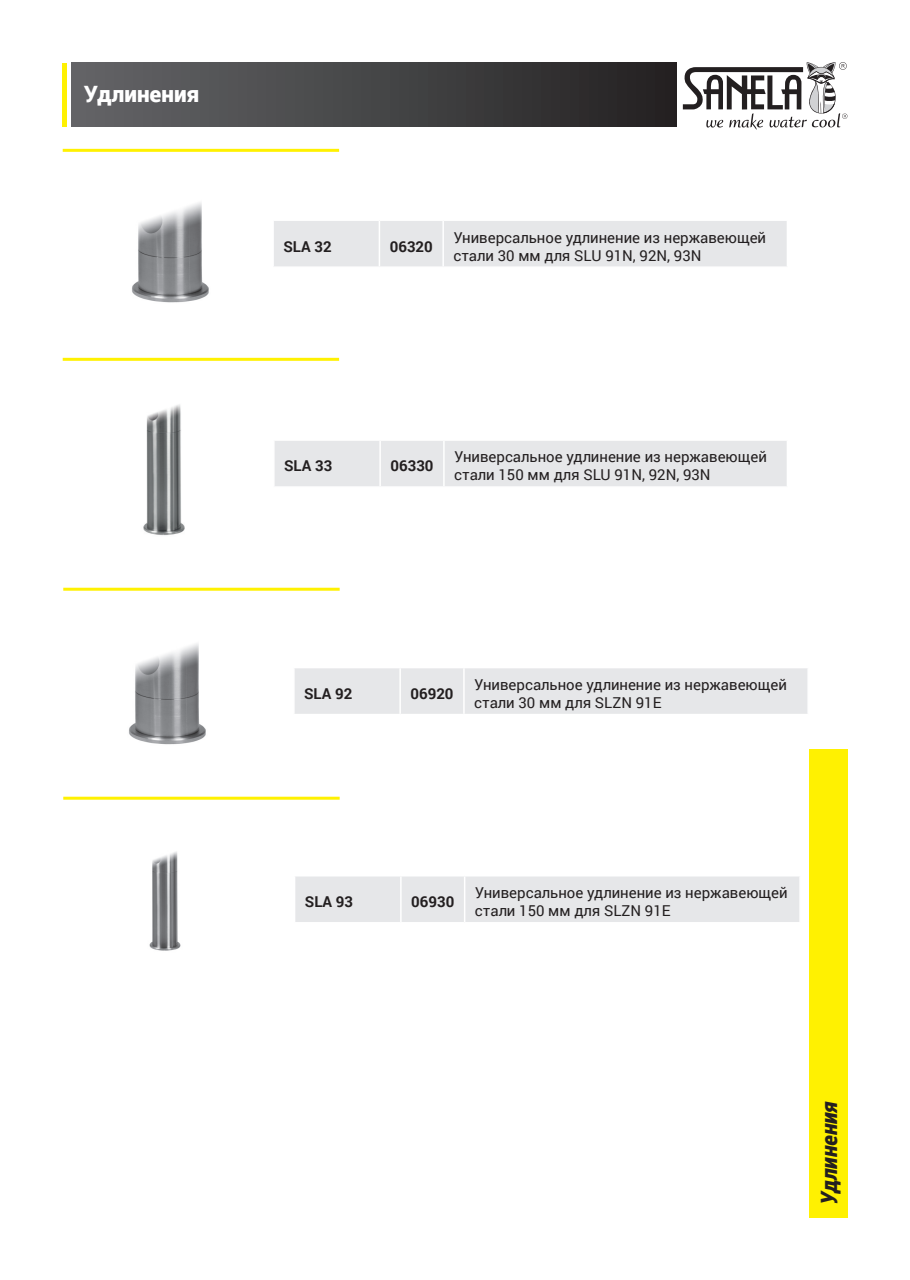
<style>
.page{position:relative;width:910px;height:1280px;background:#fff}
.page>*{position:absolute;margin:0;border:0;box-sizing:border-box;transform-origin:0 0}
.t1{font:900 22.5px "Roboto";color:#fff}
.t2{font:italic 900 22.5px "Roboto";color:#231f20;scale:.95 1}
.t3{font:15px/18px "Roboto";color:#231f20}
.t4{font:700 15px "Roboto";color:#231f20}
</style>
<div class="page">
<div style="left:274px;top:221px;width:513px;height:45px;background:#e6e7e9"></div>
<hr style="left:379px;top:221px;width:1px;height:45px;background:#fff">
<hr style="left:442px;top:221px;width:2px;height:45px;background:#fff">
<div style="left:275px;top:441px;width:512px;height:45px;background:#e6e7e9"></div>
<hr style="left:379px;top:441px;width:2px;height:45px;background:#fff">
<hr style="left:443px;top:441px;width:2px;height:45px;background:#fff">
<hr style="left:63px;top:358px;width:276px;height:3px;background:#fff101">
<div style="left:71px;top:63px;width:605px;height:63px;background:linear-gradient(to right,#656669,#242223)"></div>
<svg style="left:683px;top:62px;width:164px;height:68px"></svg>
<hr style="left:63px;top:63px;width:4px;height:63px;background:#fff101">
<div style="left:809px;top:749px;width:38px;height:468px;background:#fff101"></div>
<hr style="left:63px;top:149px;width:276px;height:3px;background:#fff101">
<img style="left:143px;top:404px;width:42px;height:132px">
<div style="left:295px;top:668px;width:512px;height:46px;background:#e6e7e9"></div>
<hr style="left:399px;top:668px;width:2px;height:46px;background:#fff">
<hr style="left:463px;top:668px;width:2px;height:46px;background:#fff">
<div style="left:295px;top:876px;width:504px;height:46px;background:#e6e7e9"></div>
<hr style="left:400px;top:876px;width:2px;height:46px;background:#fff">
<hr style="left:464px;top:876px;width:1px;height:46px;background:#fff">
<hr style="left:63px;top:797px;width:277px;height:3px;background:#fff101">
<hr style="left:63px;top:588px;width:277px;height:3px;background:#fff101">
<img style="left:129px;top:643px;width:77px;height:102px">
<img style="left:149px;top:851px;width:32px;height:100px">
<img style="left:132px;top:202px;width:77px;height:101px">
<h1 class="t1" style="left:84px;top:78px;width:117px">Удлинения</h1>
<p class="t4" style="left:283px;top:236px;width:50px">SLA 32</p>
<p class="t4" style="left:390px;top:236px;width:45px">06320</p>
<p class="t3" style="left:453px;top:228px;width:314px">Универсальное удлинение из нержавеющей стали 30 мм для SLU 91N, 92N, 93N</p>
<p class="t4" style="left:284px;top:455px;width:50px">SLA 33</p>
<p class="t4" style="left:390px;top:455px;width:45px">06330</p>
<p class="t3" style="left:454px;top:447px;width:314px">Универсальное удлинение из нержавеющей стали 150 мм для SLU 91N, 92N, 93N</p>
<p class="t4" style="left:304px;top:683px;width:50px">SLA 92</p>
<p class="t4" style="left:411px;top:683px;width:45px">06920</p>
<p class="t3" style="left:474px;top:675px;width:314px">Универсальное удлинение из нержавеющей стали 30 мм для SLZN 91E</p>
<p class="t4" style="left:305px;top:891px;width:50px">SLA 93</p>
<p class="t4" style="left:411px;top:891px;width:45px">06930</p>
<p class="t3" style="left:475px;top:883px;width:314px">Универсальное удлинение из нержавеющей стали 150 мм для SLZN 91E</p>
<h1 class="t2" style="left:813px;top:1205px;width:111px;rotate:-90deg">Удлинения</h1>
</div>
